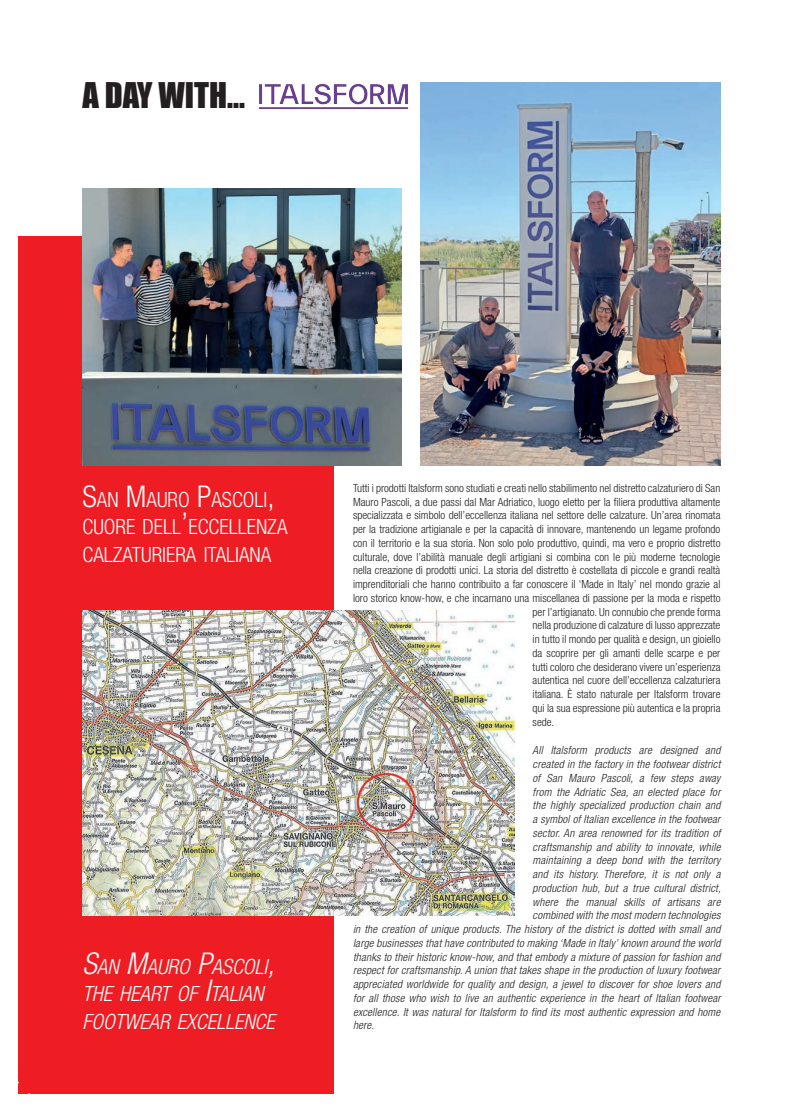
<style>
.page{position:relative;width:803px;height:1112px;background:#fff}
.page>*{position:absolute;margin:0;border:0;box-sizing:border-box;transform-origin:0 0}
.t1{font:32.5px "Impact";color:#231f20}
.t2{font:300 condensed 21px/27.5px "Helvetica Neue";color:#fff}
.t3{font:italic 300 condensed 21px/27.5px "Helvetica Neue";color:#fff}
.Nessuna_spaziatura{font:300 condensed 11.25px "Helvetica Neue";color:#231f20}
.Nessuna_spaziatura-2{font:italic 300 condensed 11.25px "Helvetica Neue";letter-spacing:.02em;color:#231f20}
.s1{font-size:30px}
</style>
<div class="page">
<div style="left:19px;top:236px;width:315px;height:856px;background:#ee1d23"></div>
<img style="left:83px;top:610px;width:432px;height:305px">
<img style="left:421px;top:83px;width:299px;height:382px">
<img style="left:259px;top:83px;width:150px;height:26px">
<img style="left:83px;top:189px;width:318px;height:276px">
<div style="left:394px;top:2px;width:14px;height:14px;border:2px solid #fff;border-radius:50%"></div>
<p class="t1" style="left:83px;top:70px;width:164px">A DAY WITH...</p>
<p class="t2" style="left:83px;top:485px;width:206px"><span class="s1">S</span>AN <span class="s1">M</span>AURO <span class="s1">P</span>ASCOLI<span class="s1">,<br></span>CUORE DELL<span class="s1">’</span>ECCELLENZA<br>CALZATURIERA ITALIANA</p>
<p class="t3" style="left:83px;top:951px;width:194px"><span class="s1">S</span>AN <span class="s1">M</span>AURO <span class="s1">P</span>ASCOLI<span class="s1">,<br></span>THE HEART OF <span class="s1">I</span>TALIAN<br>FOOTWEAR EXCELLENCE</p>
<p class="Nessuna_spaziatura" style="left:353px;top:481px;width:369px">Tutti i prodotti Italsform sono studiati e creati nello stabilimento nel distretto calzaturiero di San</p>
<p class="Nessuna_spaziatura" style="left:353px;top:495px;width:369px">Mauro Pascoli, a due passi dal Mar Adriatico, luogo eletto per la filiera produttiva altamente</p>
<p class="Nessuna_spaziatura" style="left:353px;top:509px;width:369px">specializzata e simbolo dell’eccellenza italiana nel settore delle calzature. Un’area rinomata</p>
<p class="Nessuna_spaziatura" style="left:353px;top:522px;width:369px">per la tradizione artigianale e per la capacità di innovare, mantenendo un legame profondo</p>
<p class="Nessuna_spaziatura" style="left:353px;top:536px;width:369px">con il territorio e la sua storia. Non solo polo produttivo, quindi, ma vero e proprio distretto</p>
<p class="Nessuna_spaziatura" style="left:353px;top:550px;width:369px">culturale, dove l’abilità manuale degli artigiani si combina con le più moderne tecnologie</p>
<p class="Nessuna_spaziatura" style="left:353px;top:563px;width:369px">nella creazione di prodotti unici. La storia del distretto è costellata di piccole e grandi realtà</p>
<p class="Nessuna_spaziatura" style="left:353px;top:577px;width:369px">imprenditoriali che hanno contribuito a far conoscere il ‘Made in Italy’ nel mondo grazie al</p>
<p class="Nessuna_spaziatura" style="left:353px;top:591px;width:369px">loro storico know-how, e che incarnano una miscellanea di passione per la moda e rispetto</p>
<p class="Nessuna_spaziatura" style="left:533px;top:605px;width:189px">per l’artigianato. Un connubio che prende forma</p>
<p class="Nessuna_spaziatura" style="left:533px;top:618px;width:189px">nella produzione di calzature di lusso apprezzate</p>
<p class="Nessuna_spaziatura" style="left:533px;top:632px;width:189px">in tutto il mondo per qualità e design, un gioiello</p>
<p class="Nessuna_spaziatura" style="left:533px;top:646px;width:189px">da scoprire per gli amanti delle scarpe e per</p>
<p class="Nessuna_spaziatura" style="left:533px;top:660px;width:189px">tutti coloro che desiderano vivere un’esperienza</p>
<p class="Nessuna_spaziatura" style="left:533px;top:673px;width:189px">autentica nel cuore dell’eccellenza calzaturiera</p>
<p class="Nessuna_spaziatura" style="left:533px;top:687px;width:189px">italiana. È stato naturale per Italsform trovare</p>
<p class="Nessuna_spaziatura" style="left:533px;top:701px;width:189px">qui la sua espressione più autentica e la propria</p>
<p class="Nessuna_spaziatura" style="left:533px;top:715px;width:23px">sede.</p>
<p class="Nessuna_spaziatura-2" style="left:533px;top:743px;width:189px">All Italsform products are designed and</p>
<p class="Nessuna_spaziatura-2" style="left:533px;top:757px;width:189px">created in the factory in the footwear district</p>
<p class="Nessuna_spaziatura-2" style="left:533px;top:771px;width:189px">of San Mauro Pascoli, a few steps away</p>
<p class="Nessuna_spaziatura-2" style="left:533px;top:784px;width:189px">from the Adriatic Sea, an elected place for</p>
<p class="Nessuna_spaziatura-2" style="left:533px;top:798px;width:189px">the highly specialized production chain and</p>
<p class="Nessuna_spaziatura-2" style="left:533px;top:812px;width:189px">a symbol of Italian excellence in the footwear</p>
<p class="Nessuna_spaziatura-2" style="left:533px;top:826px;width:189px">sector. An area renowned for its tradition of</p>
<p class="Nessuna_spaziatura-2" style="left:533px;top:839px;width:189px">craftsmanship and ability to innovate, while</p>
<p class="Nessuna_spaziatura-2" style="left:533px;top:853px;width:189px">maintaining a deep bond with the territory</p>
<p class="Nessuna_spaziatura-2" style="left:533px;top:867px;width:189px">and its history. Therefore, it is not only a</p>
<p class="Nessuna_spaziatura-2" style="left:533px;top:881px;width:190px">production hub, but a true cultural district,</p>
<p class="Nessuna_spaziatura-2" style="left:533px;top:894px;width:189px">where the manual skills of artisans are</p>
<p class="Nessuna_spaziatura-2" style="left:533px;top:908px;width:189px">combined with the most modern technologies</p>
<p class="Nessuna_spaziatura-2" style="left:353px;top:922px;width:369px">in the creation of unique products. The history of the district is dotted with small and</p>
<p class="Nessuna_spaziatura-2" style="left:353px;top:936px;width:369px">large businesses that have contributed to making ‘Made in Italy’ known around the world</p>
<p class="Nessuna_spaziatura-2" style="left:353px;top:949px;width:369px">thanks to their historic know-how, and that embody a mixture of passion for fashion and</p>
<p class="Nessuna_spaziatura-2" style="left:353px;top:963px;width:369px">respect for craftsmanship. A union that takes shape in the production of luxury footwear</p>
<p class="Nessuna_spaziatura-2" style="left:353px;top:977px;width:369px">appreciated worldwide for quality and design, a jewel to discover for shoe lovers and</p>
<p class="Nessuna_spaziatura-2" style="left:353px;top:991px;width:369px">for all those who wish to live an authentic experience in the heart of Italian footwear</p>
<p class="Nessuna_spaziatura-2" style="left:353px;top:1004px;width:369px">excellence. It was natural for Italsform to find its most authentic expression and home</p>
<p class="Nessuna_spaziatura-2" style="left:353px;top:1018px;width:23px">here.</p>
</div>
